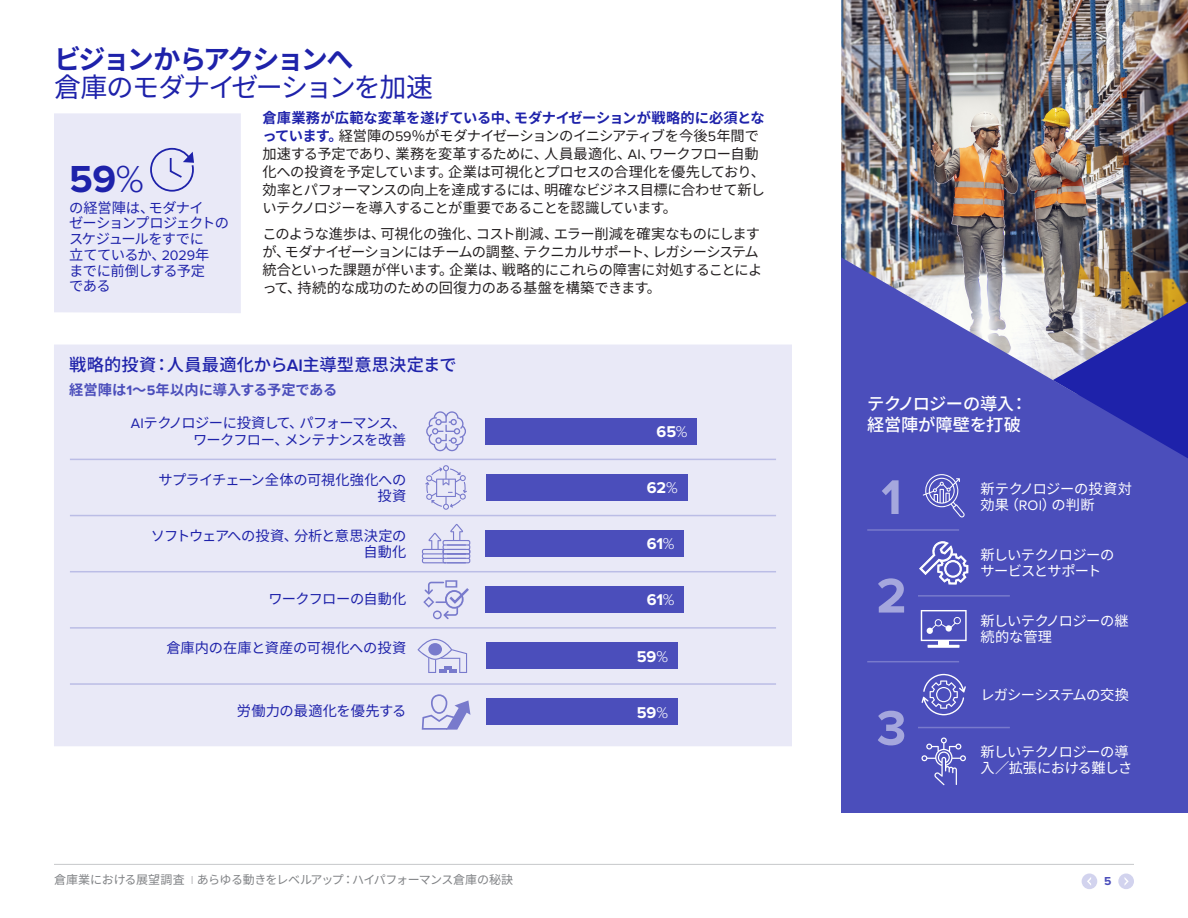
<style>
.page{position:relative;width:1188px;height:918px;background:#fff}
.page>*{position:absolute;margin:0;border:0;box-sizing:border-box;transform-origin:0 0}
.Body{font:700 50.55px "Proxima Nova";color:#a5a7dd}
.Body-2{font:700 39px "Proxima Nova";color:#1e22aa}
.Subhead-2{font:27px "Noto Sans JP";letter-spacing:-.065em;color:#1e22aa}
.Subhead-2-2{font:700 27px "Noto Sans JP";letter-spacing:-.09em;color:#1e22aa}
.Body-3{font:500 17.25px "Noto Sans JP";letter-spacing:.01em;color:#1e22aa}
.Body-4{font:500 17.25px/21px "Noto Sans JP";letter-spacing:-.02em;color:#fff}
.Heading-1-Cover{font:700 16.2px "Proxima Nova";letter-spacing:-.005em;color:#fff}
.Body-5{font:14.25px/18px "Noto Sans JP";letter-spacing:-.035em;color:#231f20}
.Body-6{font:14.25px/15.8px "Noto Sans JP";letter-spacing:-.05em;color:#1e22aa}
.Body-7{font:14.25px/16.5px "Noto Sans JP";letter-spacing:-.03em;color:#1e22aa;text-align:right}
.Body-8{font:14.25px/15.8px "Noto Sans JP";letter-spacing:-.035em;color:#fff}
.Body-9{font:14.25px/16.5px "Noto Sans JP";letter-spacing:-.055em;color:#1e22aa;text-align:right}
.Body-10{font:14.25px/15.8px "Noto Sans JP";letter-spacing:-.06em;color:#fff}
.Body-11{font:14.25px/15.8px "Noto Sans JP";color:#fff}
.Body-12{font:700 14.25px "Noto Sans JP";letter-spacing:-.005em;color:#4b4ebb}
.Body-13{font:14.25px "Noto Sans JP";letter-spacing:-.005em;color:#1e22aa}
.Body-14{font:14.25px "Noto Sans JP";color:#1e22aa}
.t1{font:12px "Noto Sans JP";letter-spacing:-.03em;color:#808285}
.t2{font:700 12px "Proxima Nova";color:#4b4ebb}
.s1{font-weight:700;color:#1e22aa}
.s2{font-family:"Proxima Nova"}
.s3{font-weight:300}
.s4{font-family:"Proxima Nova";font-weight:600}
.s5{font-family:"Proxima Nova";color:#bcbdc0}
</style>
<div class="page">
<hr style="left:54px;top:864px;width:1080px;height:1px;background:#c7c8ca">
<div style="left:1118px;top:874px;width:16px;height:15px;background:#d2d3ee;border-radius:50%"></div>
<svg style="left:1124px;top:877px;width:5px;height:9px"></svg>
<div style="left:1082px;top:874px;width:15px;height:15px;background:#d2d3ee;border-radius:50%"></div>
<svg style="left:1087px;top:877px;width:4px;height:8px"></svg>
<div style="left:841px;top:225px;width:347px;height:588px;background:#4b4ebb"></div>
<img style="left:841px;top:0;width:347px;height:380px">
<svg style="left:1053px;top:302px;width:135px;height:156px"></svg>
<hr style="left:867px;top:529px;width:92px;height:2px;background:#787acc">
<hr style="left:918px;top:595px;width:92px;height:2px;background:#787acc">
<hr style="left:867px;top:661px;width:92px;height:1px;background:#787acc">
<hr style="left:918px;top:727px;width:92px;height:1px;background:#787acc">
<svg style="left:921px;top:610px;width:46px;height:38px"></svg>
<svg style="left:921px;top:737px;width:45px;height:48px"></svg>
<svg style="left:922px;top:674px;width:44px;height:42px"></svg>
<svg style="left:923px;top:474px;width:42px;height:43px"></svg>
<svg style="left:920px;top:542px;width:48px;height:42px"></svg>
<div style="left:54px;top:345px;width:738px;height:401px;background:#e9e9f7"></div>
<hr style="left:70px;top:683px;width:706px;height:2px;background:#bbbde6">
<hr style="left:70px;top:627px;width:706px;height:2px;background:#bbbde6">
<hr style="left:70px;top:571px;width:706px;height:1px;background:#bbbde6">
<hr style="left:70px;top:515px;width:706px;height:1px;background:#bbbde6">
<hr style="left:70px;top:459px;width:706px;height:1px;background:#bbbde6">
<div style="left:486px;top:418px;width:211px;height:27px;background:#4b4ebb"></div>
<svg style="left:426px;top:411px;width:40px;height:40px"></svg>
<div style="left:486px;top:586px;width:198px;height:27px;background:#4b4ebb"></div>
<svg style="left:423px;top:580px;width:46px;height:40px"></svg>
<div style="left:486px;top:698px;width:192px;height:27px;background:#4b4ebb"></div>
<svg style="left:421px;top:694px;width:49px;height:36px"></svg>
<div style="left:486px;top:642px;width:192px;height:27px;background:#4b4ebb"></div>
<svg style="left:417px;top:639px;width:50px;height:34px"></svg>
<div style="left:428px;top:643px;width:14px;height:13px;background:#787acc;border-radius:50%"></div>
<div style="left:486px;top:474px;width:201px;height:27px;background:#4b4ebb"></div>
<svg style="left:425px;top:465px;width:42px;height:45px"></svg>
<div style="left:486px;top:530px;width:198px;height:27px;background:#4b4ebb"></div>
<svg style="left:422px;top:524px;width:48px;height:39px"></svg>
<div style="left:54px;top:113px;width:187px;height:200px;background:#e9e9f7"></div>
<p class="Subhead-2-2" style="left:54px;top:44px;width:301px">ビジョンからアクションへ</p>
<p class="Subhead-2" style="left:54px;top:72px;width:381px">倉庫のモダナイゼーションを加速</p>
<p class="Body-5" style="left:262px;top:109px;width:504px"><span class="s1">倉庫業務が広範な変革を遂げている中、モダナイゼーションが戦略的に必須となっています。</span>経営陣の<span class="s2">59</span>％がモダナイゼーションのイニシアティブを今後<span class="s2">5</span>年間で加速する予定であり、業務を変革するために、人員最適化、<span class="s2">AI</span>、ワークフロー自動化への投資を予定しています。企業は可視化とプロセスの合理化を優先しており、効率とパフォーマンスの向上を達成するには、明確なビジネス目標に合わせて新しいテクノロジーを導入することが重要であることを認識しています。</p>
<p class="Body-5" style="left:262px;top:226px;width:502px">このような進歩は、可視化の強化、コスト削減、エラー削減を確実なものにしますが、モダナイゼーションにはチームの調整、テクニカルサポート、レガシーシステム統合といった課題が伴います。企業は、戦略的にこれらの障害に対処することによって、持続的な成功のための回復力のある基盤を構築できます。</p>
<p class="Body-2" style="left:69px;top:157px;width:76px">59<span class="s3">%</span></p>
<p class="Body-6" style="left:69px;top:200px;width:161px">の経営陣は、モダナイ<br>ゼーションプロジェクトのスケジュールをすでに<br>立てているか、<span class="s2">2029</span>年<br>までに前倒しする予定<br>である</p>
<p class="Body-3" style="left:69px;top:355px;width:389px">戦略的投資：人員最適化から<span class="s4">AI</span>主導型意思決定まで</p>
<p class="Body-12" style="left:69px;top:382px;width:270px">経営陣は<span class="s2">1</span>～<span class="s2">5</span>年以内に導入する予定である</p>
<p class="Body-9" style="left:131px;top:415px;width:277px"><span class="s2">AI</span>テクノロジーに投資して、パフォーマンス、ワークフロー、メンテナンスを改善</p>
<p class="Heading-1-Cover" style="left:657px;top:422px;width:33px">65<span class="s3">%</span></p>
<p class="Body-7" style="left:158px;top:471px;width:250px">サプライチェーン全体の可視化強化への投資</p>
<p class="Heading-1-Cover" style="left:647px;top:478px;width:32px">62<span class="s3">%</span></p>
<p class="Body-7" style="left:151px;top:528px;width:257px">ソフトウェアへの投資、分析と意思決定の自動化</p>
<p class="Heading-1-Cover" style="left:647px;top:535px;width:29px">61<span class="s3">%</span></p>
<p class="Body-7" style="left:268px;top:590px;width:140px">ワークフローの自動化</p>
<p class="Heading-1-Cover" style="left:647px;top:591px;width:29px">61<span class="s3">%</span></p>
<p class="Body-13" style="left:166px;top:640px;width:242px">倉庫内の在庫と資産の可視化への投資</p>
<p class="Heading-1-Cover" style="left:637px;top:647px;width:33px">59<span class="s3">%</span></p>
<p class="Body-14" style="left:237px;top:702px;width:171px">労働力の最適化を優先する</p>
<p class="Heading-1-Cover" style="left:637px;top:703px;width:33px">59<span class="s3">%</span></p>
<p class="Body-4" style="left:867px;top:394px;width:162px">テクノロジーの導入：経営陣が障壁を打破</p>
<p class="Body" style="left:881px;top:468px;width:22px">1</p>
<p class="Body-11" style="left:981px;top:481px;width:153px">新テクノロジーの投資対効果（<span class="s2">ROI</span>）の判断</p>
<p class="Body" style="left:876px;top:567px;width:32px">2</p>
<p class="Body" style="left:877px;top:699px;width:31px">3</p>
<p class="Body-10" style="left:981px;top:547px;width:135px">新しいテクノロジーのサービスとサポート</p>
<p class="Body-8" style="left:981px;top:613px;width:150px">新しいテクノロジーの継続的な管理</p>
<p class="Body-10" style="left:981px;top:687px;width:150px">レガシーシステムの交換</p>
<p class="Body-8" style="left:981px;top:745px;width:153px">新しいテクノロジーの導入／拡張における難しさ</p>
<p class="t1" style="left:54px;top:873px;width:461px">倉庫業における展望調査 <span class="s5">I</span> あらゆる動きをレベルアップ：ハイパフォーマンス倉庫の秘訣</p>
<p class="t2" style="left:1104px;top:874px;width:9px">5</p>
</div>
